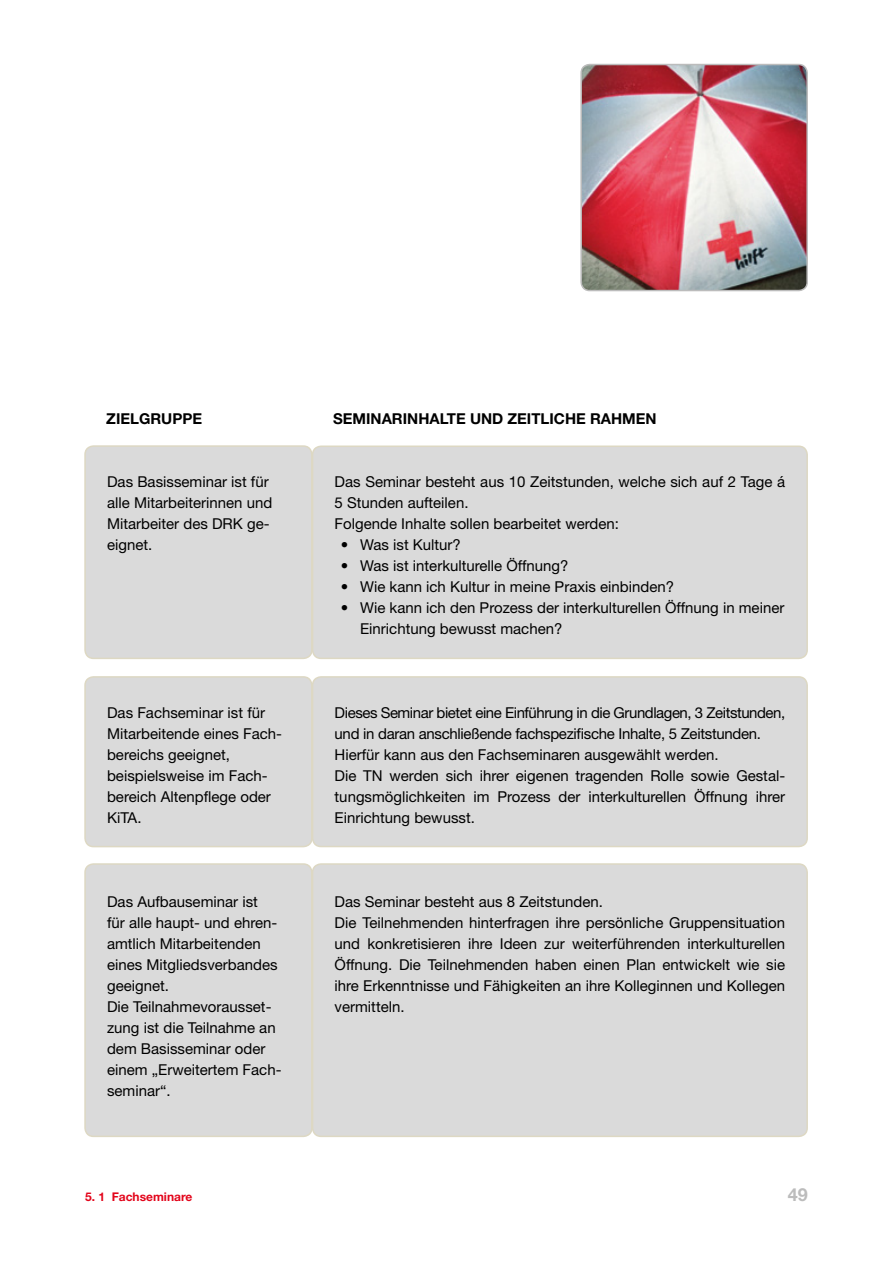
<style>
.page{position:relative;width:893px;height:1263px;background:#fff}
.page>*{position:absolute;margin:0;border:0;box-sizing:border-box;transform-origin:0 0}
.t1{font:700 18px "Helvetica Neue LT Std";color:#bcbcbc}
.t2{font:15px/21px "Helvetica Neue LT Std";color:#000}
.t3{font:700 15px "Helvetica Neue LT Std";color:#000}
.t4{font:700 12px "Helvetica Neue LT Std";color:#e3051b}
</style>
<div class="page">
<div style="left:85px;top:446px;width:227px;height:212px;background:#dadada;border-radius:9px"></div>
<div style="left:84px;top:445px;width:229px;height:214px;border:2px solid #ddd8c3;border-radius:9px"></div>
<div style="left:313px;top:446px;width:494px;height:212px;background:#dadada;border-radius:9px"></div>
<div style="left:312px;top:445px;width:496px;height:214px;border:2px solid #ddd8c3;border-radius:9px"></div>
<div style="left:85px;top:677px;width:227px;height:170px;background:#dadada;border-radius:9px"></div>
<div style="left:84px;top:676px;width:229px;height:171px;border:2px solid #ddd8c3;border-radius:9px"></div>
<div style="left:313px;top:677px;width:494px;height:169px;background:#dadada;border-radius:9px"></div>
<div style="left:312px;top:676px;width:496px;height:171px;border:2px solid #ddd8c3;border-radius:9px"></div>
<div style="left:85px;top:864px;width:227px;height:272px;background:#dadada;border-radius:9px"></div>
<div style="left:84px;top:863px;width:229px;height:274px;border:2px solid #ddd8c3;border-radius:9px"></div>
<div style="left:313px;top:864px;width:494px;height:272px;background:#dadada;border-radius:9px"></div>
<div style="left:312px;top:863px;width:496px;height:274px;border:2px solid #ddd8c3;border-radius:9px"></div>
<img style="left:583px;top:65px;width:224px;height:226px">
<div style="left:580px;top:64px;width:228px;height:227px;border:2px solid #bcbcbc;border-radius:9px"></div>
<p class="t3" style="left:106px;top:410px;width:97px">ZIELGRUPPE</p>
<p class="t3" style="left:333px;top:410px;width:80px">SEMINARINHALTE</p>
<p class="t3" style="left:470px;top:410px;width:12px">UND</p>
<p class="t3" style="left:508px;top:410px;width:20px">ZEITLICHE</p>
<p class="t3" style="left:590px;top:410px;width:12px">RAHMEN</p>
<p class="t2" style="left:107px;top:471px;width:167px">Das Basisseminar ist für alle Mitarbeiterinnen und<br>Mitarbeiter des DRK ge&shy;eignet.</p>
<p class="t2" style="left:335px;top:471px;width:452px">Das Seminar besteht aus 10 Zeitstunden, welche sich auf 2 Tage á<br>5 Stunden aufteilen.<br>Folgende Inhalte sollen bearbeitet werden:</p>
<p class="t2" style="left:341px;top:534px;width:121px">• Was ist Kultur?</p>
<p class="t2" style="left:341px;top:555px;width:229px">• Was ist interkulturelle Öffnung?</p>
<p class="t2" style="left:341px;top:576px;width:335px">• Wie kann ich Kultur in meine Praxis einbinden?</p>
<p class="t2" style="left:360px;top:597px;width:426px;text-indent:-19px">• Wie kann ich den Prozess der interkulturellen Öffnung in meiner<br>Einrichtung bewusst machen?</p>
<p class="t2" style="left:107px;top:702px;width:177px">Das Fachseminar ist für<br>Mitarbeitende eines Fach&shy;bereichs geeignet, beispielsweise im Fach&shy;bereich Altenpflege oder<br>KiTA.</p>
<p class="t2" style="left:335px;top:702px;width:452px">Dieses Seminar bietet eine Einführung in die Grundlagen, 3 Zeitstunden, und in daran anschließende fachspezifische Inhalte, 5 Zeitstunden.<br>Hierfür kann aus den Fachseminaren ausgewählt werden.<br>Die TN werden sich ihrer eigenen tragenden Rolle sowie Gestal&shy;tungsmöglichkeiten im Prozess der interkulturellen Öffnung ihrer Einrichtung bewusst.</p>
<p class="t2" style="left:107px;top:891px;width:176px">Das Aufbauseminar ist<br>für alle haupt- und ehren&shy;amtlich Mitarbeitenden eines Mitgliedsverbandes geeignet.<br>Die Teilnahmevorausset&shy;zung ist die Teilnahme an dem Basisseminar oder einem „Erweitertem Fach&shy;seminar“.</p>
<p class="t2" style="left:335px;top:891px;width:452px">Das Seminar besteht aus 8 Zeitstunden.<br>Die Teilnehmenden hinterfragen ihre persönliche Gruppensituation und konkretisieren ihre Ideen zur weiterführenden interkulturellen Öffnung. Die Teilnehmenden haben einen Plan entwickelt wie sie ihre Erkenntnisse und Fähigkeiten an ihre Kolleginnen und Kollegen vermitteln.</p>
<p class="t4" style="left:85px;top:1190px;width:109px">5. 1 FACHSEMINARE</p>
<p class="t1" style="left:788px;top:1184px;width:22px">49</p>
</div>
